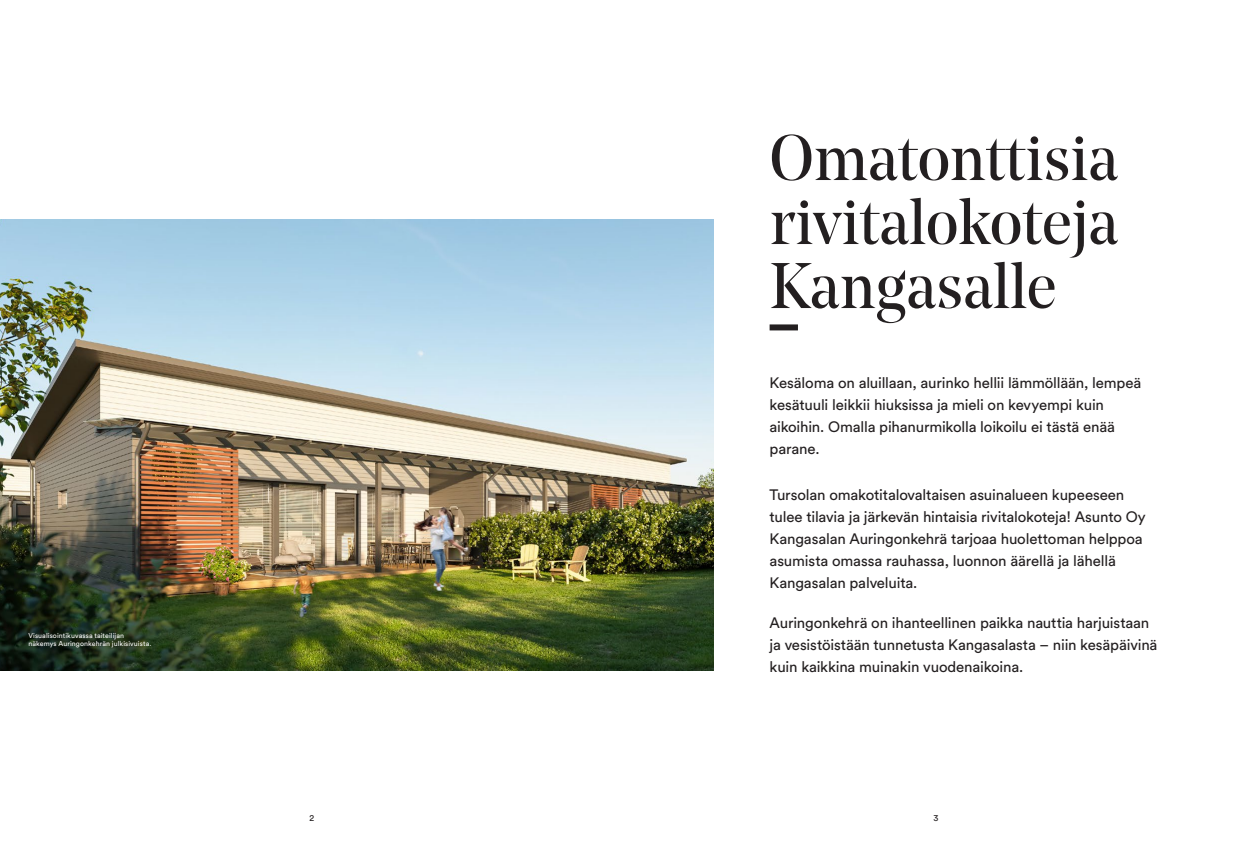
<style>
.page{position:relative;width:1248px;height:842px;background:#fff}
.page>*{position:absolute;margin:0;border:0;box-sizing:border-box;transform-origin:0 0}
.t1{font:64px/64px "Noe Display";color:#231f20;text-align:justify}
.t2{font:15px/22px "Circular Pro";letter-spacing:-.01em;color:#231f20}
.t3{font:9px "Circular Pro";color:#231f20}
.t4{font:7px/8.4px "Circular Pro";letter-spacing:.01em;color:#fff}
</style>
<div class="page">
<img style="left:0;top:219px;width:713px;height:451px">
<div style="left:769px;top:324px;width:28px;height:6px;background:#231f20"></div>
<p class="t4" style="left:28px;top:631px;width:125px">Visualisointikuvassa taiteilijan näkemys Auringonkehrän julkisivuista.</p>
<h1 class="t1" style="left:769px;top:125px;width:350px">Omatonttisia rivitalokoteja Kangasalle</h1>
<p class="t2" style="left:769px;top:371px;width:373px">Kesäloma on aluillaan, aurinko hellii lämmöllään, lempeä kesätuuli leikkii hiuksissa ja mieli on kevyempi kuin aikoihin. Omalla pihanurmikolla loikoilu ei tästä enää parane.</p>
<p class="t2" style="left:769px;top:483px;width:377px">Tursolan omakotitalovaltaisen asuinalueen kupeeseen tulee tilavia ja järkevän hintaisia rivitalokoteja! Asunto Oy Kangasalan Auringonkehrä tarjoaa huolettoman helppoa asumista omassa rauhassa, luonnon äärellä ja lähellä Kangasalan palveluita.</p>
<p class="t2" style="left:769px;top:611px;width:389px">Auringonkehrä on ihanteellinen paikka nauttia harjuistaan ja vesistöistään tunnetusta Kangasalasta – niin kesäpäivinä kuin kaikkina muinakin vuodenaikoina.</p>
<p class="t3" style="left:309px;top:812px;width:6px">2</p>
<p class="t3" style="left:933px;top:812px;width:6px">3</p>
</div>
